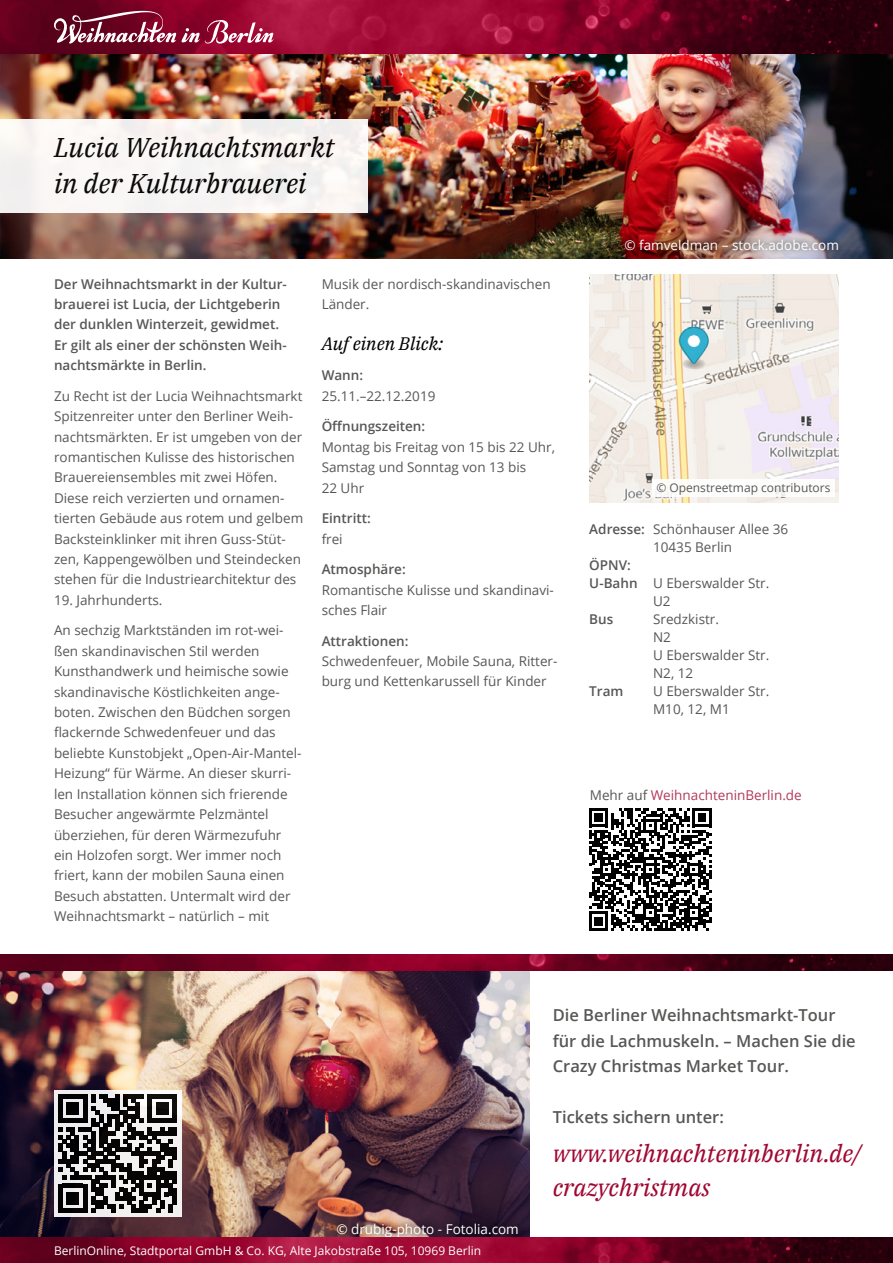
<style>
.page{position:relative;width:893px;height:1263px;background:#fff}
.page>*{position:absolute;margin:0;border:0;box-sizing:border-box;transform-origin:0 0}
.t1{font:italic 27px/36px "IBM Plex Serif";color:#000}
.t2{font:italic 24px/34.5px "IBM Plex Serif";color:#9f0732}
.t3{font:italic 18px "IBM Plex Serif";color:#000}
.t4{font:600 16.5px/25.5px "Open Sans";color:#575756}
._02_Fließtext_Abst_n{font:13.5px/20.4px "Open Sans";color:#575756}
._02_Fließtext_Abst_n-2{font:600 13.5px/20.4px "Open Sans";color:#575756}
._03_Einzug_mit_Fetts{font:13.5px/18px "Open Sans";color:#575756}
._11_Copyright{font:13.5px "Open Sans";color:#fff}
._02_Fließtext_Abst_n-3{font:13.5px "Open Sans";color:#b2395b}
._03_Einzug_mit_Fetts-2{font:600 13.5px "Open Sans";color:#575756}
.t5{font:12px "Open Sans";color:#fff}
._04_Absender{font:12px "Open Sans";color:#575756}
.s1{font-weight:600}
.s2{font-weight:400}
.s3{color:#575756}
</style>
<div class="page">
<img style="left:0;top:971px;width:529px;height:266px">
<svg style="left:54px;top:1090px;width:127px;height:127px;fill:#f1eff0"></svg>
<svg style="left:59px;top:1094px;width:117px;height:118px"></svg>
<hr style="left:172px;top:1147px;width:4px;height:12px;background:#080404">
<hr style="left:172px;top:1172px;width:4px;height:12px;background:#070404">
<hr style="left:172px;top:1188px;width:4px;height:16px;background:#000">
<img style="left:0;top:954px;width:893px;height:17px">
<svg style="left:329px;top:1215px;width:197px;height:22px;background:#573d44"></svg>
<img style="left:0;top:0;width:893px;height:54px">
<svg style="left:54px;top:11px;width:221px;height:33px;background:#9b3b57"></svg>
<img style="left:0;top:1237px;width:893px;height:26px">
<img style="left:0;top:54px;width:893px;height:204px">
<div style="left:0;top:119px;width:368px;height:93px;background:#f8f5f3"></div>
<img style="left:589px;top:275px;width:250px;height:228px">
<svg style="left:589px;top:808px;width:122px;height:123px"></svg>
<div style="left:652px;top:479px;width:183px;height:17px;background:#fff"></div>
<img style="left:617px;top:230px;width:229px;height:27px">
<h1 class="t1" style="left:54px;top:127px;width:282px">Lucia Weihnachtsmarkt in der Kulturbrauerei</h1>
<p class="_02_Fließtext_Abst_n-2" style="left:54px;top:273px;width:234px">Der Weihnachtsmarkt in der Kultur&shy;brauerei ist Lucia, der Lichtgeberin der dunklen Winterzeit, gewidmet.<br>Er gilt als einer der schönsten Weih&shy;nachtsmärkte in Berlin.</p>
<p class="_02_Fließtext_Abst_n" style="left:54px;top:385px;width:251px">Zu Recht ist der Lucia Weihnachtsmarkt Spitzenreiter unter den Berliner Weih&shy;nachtsmärkten. Er ist umgeben von der romantischen Kulisse des historischen Brauereiensembles mit zwei Höfen.<br>Diese reich verzierten und ornamen&shy;tierten Gebäude aus rotem und gelbem Backsteinklinker mit ihren Guss-Stüt&shy;zen, Kappengewölben und Steindecken stehen für die Industriearchitektur des</p>
<p class="_02_Fließtext_Abst_n" style="left:54px;top:589px;width:110px">19. Jahrhunderts.</p>
<p class="_02_Fließtext_Abst_n" style="left:54px;top:620px;width:249px">An sechzig Marktständen im rot-wei&shy;ßen skandinavischen Stil werden Kunsthandwerk und heimische sowie skandinavische Köstlichkeiten ange&shy;boten. Zwischen den Büdchen sorgen flackernde Schwedenfeuer und das beliebte Kunstobjekt „Open-Air-Mantel-Heizung“ für Wärme. An dieser skurri&shy;len Installation können sich frierende Besucher angewärmte Pelzmäntel überziehen, für deren Wärmezufuhr ein Holzofen sorgt. Wer immer noch friert, kann der mobilen Sauna einen Besuch abstatten. Untermalt wird der Weihnachtsmarkt – natürlich – mit</p>
<p class="_02_Fließtext_Abst_n" style="left:322px;top:273px;width:230px">Musik der nordisch-skandinavischen<br>Länder.</p>
<p class="t3" style="left:322px;top:330px;width:123px">Auf einen Blick:</p>
<p class="_02_Fließtext_Abst_n" style="left:322px;top:365px;width:115px"><span class="s1">Wann:<br></span>25.11.–22.12.2019</p>
<p class="_02_Fließtext_Abst_n" style="left:322px;top:416px;width:235px"><span class="s1">Öffnungszeiten:<br></span>Montag bis Freitag von 15 bis 22 Uhr,<br>Samstag und Sonntag von 13 bis<br>22 Uhr</p>
<p class="_02_Fließtext_Abst_n-2" style="left:322px;top:508px;width:51px">Eintritt: <span class="s2">frei</span></p>
<p class="_02_Fließtext_Abst_n" style="left:322px;top:559px;width:234px"><span class="s1">Atmosphäre:<br></span>Romantische Kulisse und skandinavi&shy;sches Flair</p>
<p class="_02_Fließtext_Abst_n" style="left:322px;top:630px;width:237px"><span class="s1">Attraktionen:<br></span>Schwedenfeuer, Mobile Sauna, Ritter&shy;burg und Kettenkarussell für Kinder</p>
<p class="_11_Copyright" style="left:624px;top:235px;width:216px">© famveldman – stock.adobe.com</p>
<p class="_04_Absender" style="left:656px;top:480px;width:176px">© Openstreetmap contributors</p>
<p class="_03_Einzug_mit_Fetts" style="left:589px;top:519px;width:200px;text-align:center"><span class="s1">Adresse:</span> Schönhauser Allee 36<br>10435 Berlin</p>
<p class="_03_Einzug_mit_Fetts-2" style="left:589px;top:555px;width:43px">ÖPNV:</p>
<p class="_03_Einzug_mit_Fetts" style="left:653px;top:573px;width:118px;text-indent:-64px"><span class="s1">U-Bahn</span> U Eberswalder Str.<br>U2</p>
<p class="_03_Einzug_mit_Fetts-2" style="left:589px;top:609px;width:26px">Bus</p>
<p class="_03_Einzug_mit_Fetts" style="left:653px;top:609px;width:118px">Sredzkistr.<br>N2<br>U Eberswalder Str.<br>N2, 12</p>
<p class="_03_Einzug_mit_Fetts-2" style="left:589px;top:681px;width:36px">Tram</p>
<p class="_03_Einzug_mit_Fetts" style="left:653px;top:681px;width:118px">U Eberswalder Str.<br>M10, 12, M1</p>
<p class="_02_Fließtext_Abst_n-3" style="left:590px;top:786px;width:213px"><span class="s3">Mehr auf</span> WeihnachteninBerlin.de</p>
<p class="_11_Copyright" style="left:336px;top:1219px;width:184px">© drubig-photo - Fotolia.com</p>
<p class="t5" style="left:54px;top:1242px;width:429px">BerlinOnline, Stadtportal GmbH &amp; Co. KG, Alte Jakobstraße 105, 10969 Berlin</p>
<p class="t4" style="left:553px;top:1002px;width:304px">Die Berliner Weihnachtsmarkt-Tour für die Lachmuskeln. – Machen Sie die<br>Crazy Christmas Market Tour.</p>
<p class="t4" style="left:553px;top:1104px;width:173px">Tickets sichern unter:</p>
<h2 class="t2" style="left:553px;top:1134px;width:310px">www.weihnachteninberlin.de/ crazychristmas</h2>
</div>
